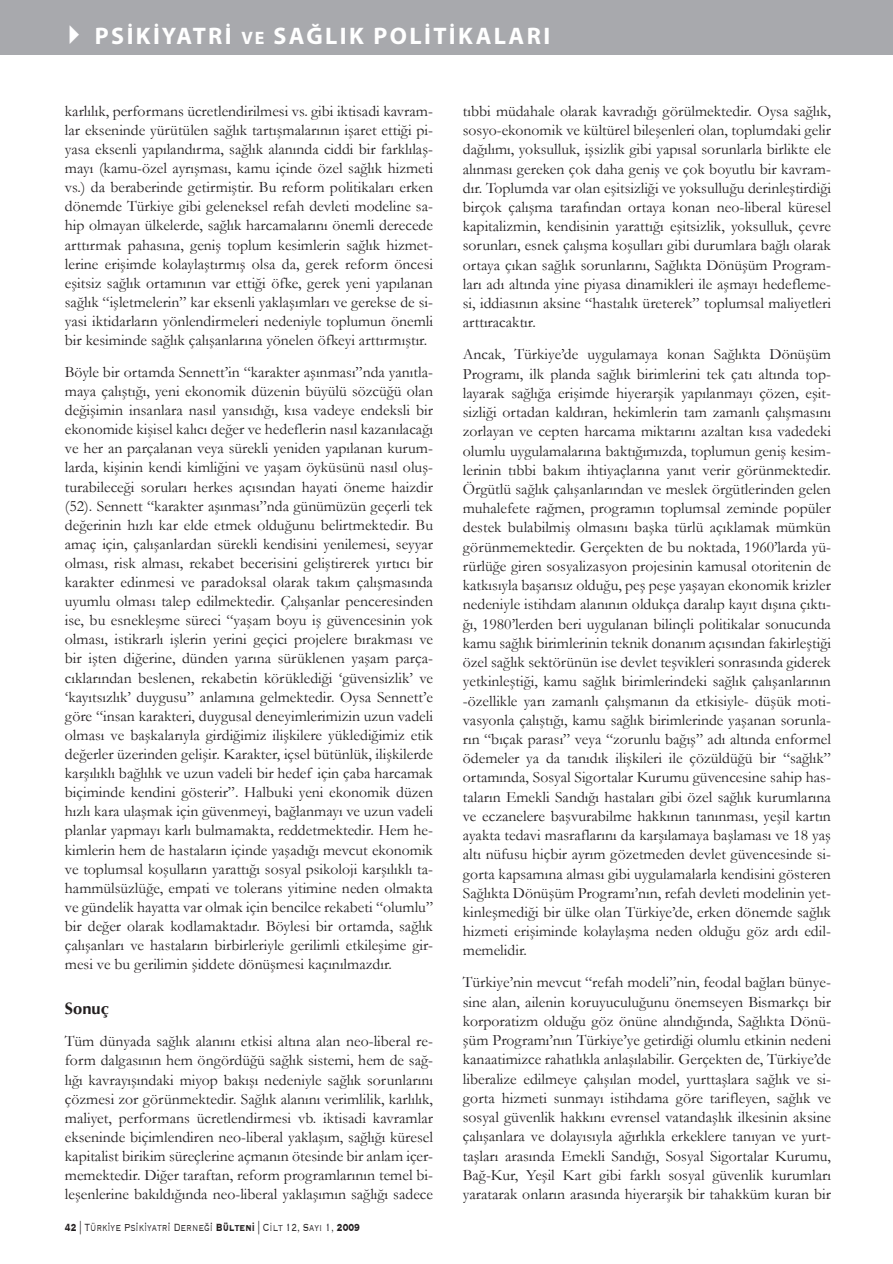
<style>
.page{position:relative;width:893px;height:1264px;background:#fff}
.page>*{position:absolute;margin:0;border:0;box-sizing:border-box;transform-origin:0 0}
.t1{font:700 24px "Myriad Pro";letter-spacing:.1em;color:#fff}
.t2{font:700 16.5px "Optima";color:#231f20}
.t3{font:15.75px/19.2px "Garamond";color:#231f20;text-align:justify}
.t4{font:300 13.5px "Copperplate";color:#231f20;scale:.7 1}
.s1{font-size:18px}
.s2{font-weight:700}
</style>
<div class="page">
<div style="left:0;top:0;width:892px;height:54px;background:#a8a9ad"></div>
<h1 class="t1" style="left:58px;top:21px;width:493px">✔ PSİKİYATRİ <span class="s1">VE</span> SAĞLIK POLİTİKALARI</h1>
<p class="t3" style="left:65px;top:101px;width:369px">karlılık, performans ücretlendirilmesi vs. gibi iktisadi kavram&shy;lar ekseninde yürütülen sağlık tartışmalarının işaret ettiği pi&shy;yasa eksenli yapılandırma, sağlık alanında ciddi bir farklılaş&shy;mayı (kamu-özel ayrışması, kamu içinde özel sağlık hizmeti vs.) da beraberinde getirmiştir. Bu reform politikaları erken dönemde Türkiye gibi geleneksel refah devleti modeline sa&shy;hip olmayan ülkelerde, sağlık harcamalarını önemli derecede arttırmak pahasına, geniş toplum kesimlerin sağlık hizmet&shy;lerine erişimde kolaylaştırmış olsa da, gerek reform öncesi eşitsiz sağlık ortamının var ettiği öfke, gerek yeni yapılanan sağlık “işletmelerin” kar eksenli yaklaşımları ve gerekse de si&shy;yasi iktidarların yönlendirmeleri nedeniyle toplumun önemli bir kesiminde sağlık çalışanlarına yönelen öfkeyi arttırmıştır.</p>
<p class="t3" style="left:65px;top:362px;width:369px">Böyle bir ortamda Sennett’in “karakter aşınması”nda yanıtla&shy;maya çalıştığı, yeni ekonomik düzenin büyülü sözcüğü olan değişimin insanlara nasıl yansıdığı, kısa vadeye endeksli bir ekonomide kişisel kalıcı değer ve hedeflerin nasıl kazanılacağı ve her an parçalanan veya sürekli yeniden yapılanan kurum&shy;larda, kişinin kendi kimliğini ve yaşam öyküsünü nasıl oluş&shy;turabileceği soruları herkes açısından hayati öneme haizdir (52). Sennett “karakter aşınması”nda günümüzün geçerli tek değerinin hızlı kar elde etmek olduğunu belirtmektedir. Bu amaç için, çalışanlardan sürekli kendisini yenilemesi, seyyar olması, risk alması, rekabet becerisini geliştirerek yırtıcı bir karakter edinmesi ve paradoksal olarak takım çalışmasında uyumlu olması talep edilmektedir. Çalışanlar penceresinden ise, bu esnekleşme süreci “yaşam boyu iş güvencesinin yok olması, istikrarlı işlerin yerini geçici projelere bırakması ve bir işten diğerine, dünden yarına sürüklenen yaşam parça&shy;cıklarından beslenen, rekabetin körüklediği ‘güvensizlik’ ve ‘kayıtsızlık’ duygusu” anlamına gelmektedir. Oysa Sennett’e göre “insan karakteri, duygusal deneyimlerimizin uzun vadeli olması ve başkalarıyla girdiğimiz ilişkilere yüklediğimiz etik değerler üzerinden gelişir. Karakter, içsel bütünlük, ilişkilerde karşılıklı bağlılık ve uzun vadeli bir hedef için çaba harcamak biçiminde kendini gösterir”. Halbuki yeni ekonomik düzen hızlı kara ulaşmak için güvenmeyi, bağlanmayı ve uzun vadeli planlar yapmayı karlı bulmamakta, reddetmektedir. Hem he&shy;kimlerin hem de hastaların içinde yaşadığı mevcut ekonomik ve toplumsal koşulların yarattığı sosyal psikoloji karşılıklı ta&shy;hammülsüzlüğe, empati ve tolerans yitimine neden olmakta ve gündelik hayatta var olmak için bencilce rekabeti “olumlu” bir değer olarak kodlamaktadır. Böylesi bir ortamda, sağlık çalışanları ve hastaların birbirleriyle gerilimli etkileşime gir&shy;mesi ve bu gerilimin şiddete dönüşmesi kaçınılmazdır.</p>
<p class="t2" style="left:65px;top:999px;width:46px">Sonuç</p>
<p class="t3" style="left:65px;top:1031px;width:369px">Tüm dünyada sağlık alanını etkisi altına alan neo-liberal re&shy;form dalgasının hem öngördüğü sağlık sistemi, hem de sağ&shy;lığı kavrayışındaki miyop bakışı nedeniyle sağlık sorunlarını çözmesi zor görünmektedir. Sağlık alanını verimlilik, karlılık, maliyet, performans ücretlendirmesi vb. iktisadi kavramlar ekseninde biçimlendiren neo-liberal yaklaşım, sağlığı küresel kapitalist birikim süreçlerine açmanın ötesinde bir anlam içer&shy;memektedir. Diğer taraftan, reform programlarının temel bi&shy;leşenlerine bakıldığında neo-liberal yaklaşımın sağlığı sadece</p>
<p class="t4" style="left:65px;top:1218px;width:423px"><span class="s2">42</span> | Türki̇ye Psi̇ki̇yatri̇ Derneği̇ <span class="s2">Bülteni</span> | Cilt 12, Sayı 1, <span class="s2">2009</span></p>
<p class="t3" style="left:462px;top:101px;width:369px">tıbbi müdahale olarak kavradığı görülmektedir. Oysa sağlık, sosyo-ekonomik ve kültürel bileşenleri olan, toplumdaki gelir dağılımı, yoksulluk, işsizlik gibi yapısal sorunlarla birlikte ele alınması gereken çok daha geniş ve çok boyutlu bir kavram&shy;dır. Toplumda var olan eşitsizliği ve yoksulluğu derinleştirdiği birçok çalışma tarafından ortaya konan neo-liberal küresel kapitalizmin, kendisinin yarattığı eşitsizlik, yoksulluk, çevre sorunları, esnek çalışma koşulları gibi durumlara bağlı olarak ortaya çıkan sağlık sorunlarını, Sağlıkta Dönüşüm Program&shy;ları adı altında yine piyasa dinamikleri ile aşmayı hedefleme&shy;si, iddiasının aksine “hastalık üreterek” toplumsal maliyetleri arttıracaktır.</p>
<p class="t3" style="left:462px;top:344px;width:369px">Ancak, Türkiye’de uygulamaya konan Sağlıkta Dönüşüm Programı, ilk planda sağlık birimlerini tek çatı altında top&shy;layarak sağlığa erişimde hiyerarşik yapılanmayı çözen, eşit&shy;sizliği ortadan kaldıran, hekimlerin tam zamanlı çalışmasını zorlayan ve cepten harcama miktarını azaltan kısa vadedeki olumlu uygulamalarına baktığımızda, toplumun geniş kesim&shy;lerinin tıbbi bakım ihtiyaçlarına yanıt verir görünmektedir.<br>Örgütlü sağlık çalışanlarından ve meslek örgütlerinden gelen muhalefete rağmen, programın toplumsal zeminde popüler destek bulabilmiş olmasını başka türlü açıklamak mümkün görünmemektedir. Gerçekten de bu noktada, 1960’larda yü&shy;rürlüğe giren sosyalizasyon projesinin kamusal otoritenin de katkısıyla başarısız olduğu, peş peşe yaşayan ekonomik krizler nedeniyle istihdam alanının oldukça daralıp kayıt dışına çıktı&shy;ğı, 1980’lerden beri uygulanan bilinçli politikalar sonucunda kamu sağlık birimlerinin teknik donanım açısından fakirleştiği özel sağlık sektörünün ise devlet teşvikleri sonrasında giderek yetkinleştiği, kamu sağlık birimlerindeki sağlık çalışanlarının -özellikle yarı zamanlı çalışmanın da etkisiyle- düşük moti&shy;vasyonla çalıştığı, kamu sağlık birimlerinde yaşanan sorunla&shy;rın “bıçak parası” veya “zorunlu bağış” adı altında enformel ödemeler ya da tanıdık ilişkileri ile çözüldüğü bir “sağlık” ortamında, Sosyal Sigortalar Kurumu güvencesine sahip has&shy;taların Emekli Sandığı hastaları gibi özel sağlık kurumlarına ve eczanelere başvurabilme hakkının tanınması, yeşil kartın ayakta tedavi masraflarını da karşılamaya başlaması ve 18 yaş altı nüfusu hiçbir ayrım gözetmeden devlet güvencesinde si&shy;gorta kapsamına alması gibi uygulamalarla kendisini gösteren Sağlıkta Dönüşüm Programı’nın, refah devleti modelinin yet&shy;kinleşmediği bir ülke olan Türkiye’de, erken dönemde sağlık hizmeti erişiminde kolaylaşma neden olduğu göz ardı edil&shy;memelidir.</p>
<p class="t3" style="left:462px;top:972px;width:369px">Türkiye’nin mevcut “refah modeli”nin, feodal bağları bünye&shy;sine alan, ailenin koruyuculuğunu önemseyen Bismarkçı bir korporatizm olduğu göz önüne alındığında, Sağlıkta Dönü&shy;şüm Programı’nın Türkiye’ye getirdiği olumlu etkinin nedeni kanaatimizce rahatlıkla anlaşılabilir. Gerçekten de, Türkiye’de liberalize edilmeye çalışılan model, yurttaşlara sağlık ve si&shy;gorta hizmeti sunmayı istihdama göre tarifleyen, sağlık ve sosyal güvenlik hakkını evrensel vatandaşlık ilkesinin aksine çalışanlara ve dolayısıyla ağırlıkla erkeklere tanıyan ve yurt&shy;taşları arasında Emekli Sandığı, Sosyal Sigortalar Kurumu, Bağ-Kur, Yeşil Kart gibi farklı sosyal güvenlik kurumları yaratarak onların arasında hiyerarşik bir tahakküm kuran bir</p>
</div>
